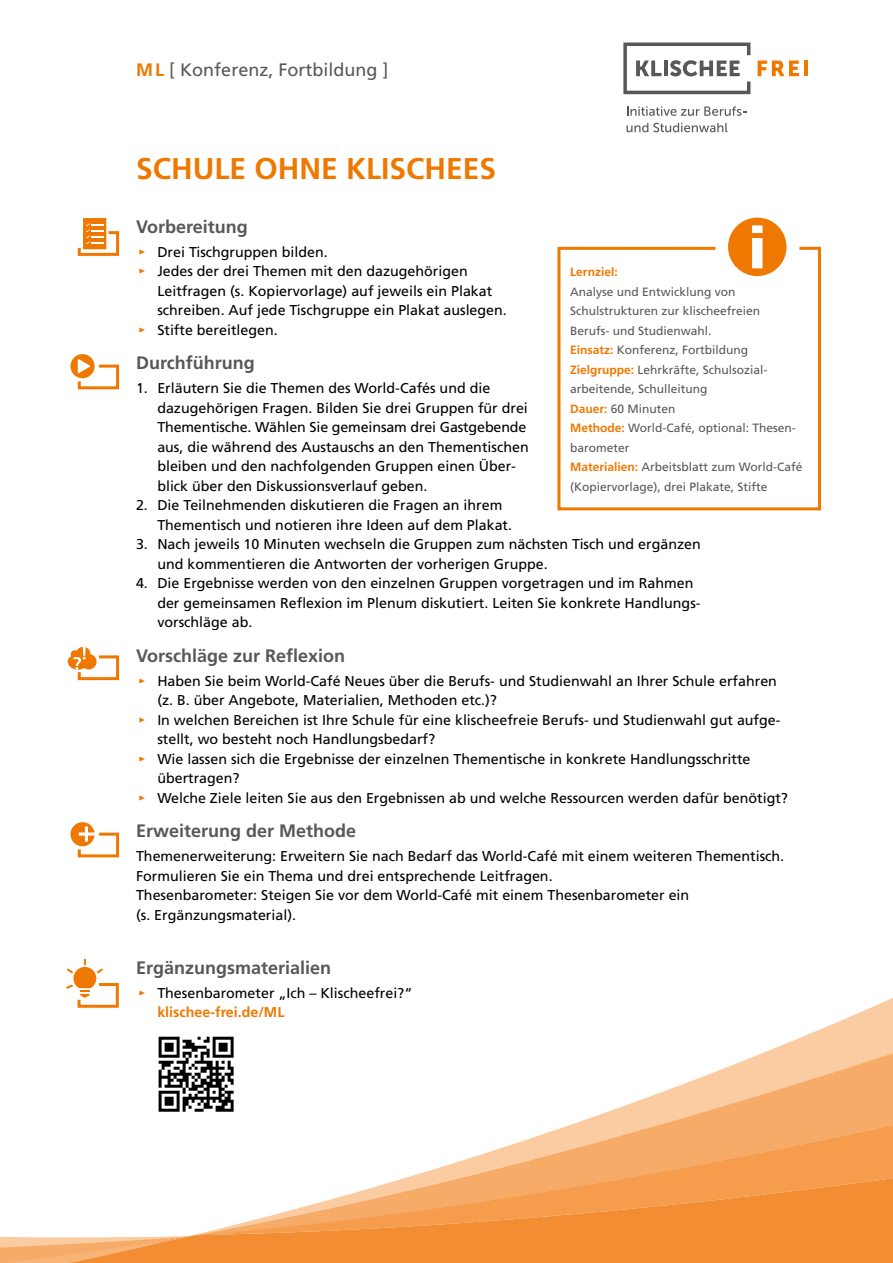
<style>
.page{position:relative;width:893px;height:1263px;background:#fff}
.page>*{position:absolute;margin:0;border:0;box-sizing:border-box;transform-origin:0 0}
.Head{font:700 30px "Frutiger";color:#ef7800}
.Texthead{font:700 18px "Frutiger";color:#585857}
.Kapitel{font:18px "Frutiger";color:#585857}
.Fließ{font:14.25px/19.5px "Frutiger";color:#000}
.Fließ-2{font:12px/19.5px "Frutiger";color:#585857}
.Fließ-3{font:700 12px "Frutiger";color:#ef7800}
.s1{font-weight:700;color:#ef7800}
.s2{font-family:"Meta Pro Norm";color:#ef7800}
</style>
<div class="page">
<svg style="left:206px;top:1009px;width:687px;height:94px"></svg>
<svg style="left:1px;top:1103px;width:892px;height:160px"></svg>
<svg style="left:758px;top:61px;width:41px;height:15px"></svg>
<hr style="left:804px;top:61px;width:4px;height:15px;background:#ef7800">
<svg style="left:623px;top:43px;width:127px;height:51px"></svg>
<svg style="left:627px;top:106px;width:120px;height:10px"></svg>
<svg style="left:626px;top:123px;width:101px;height:9px"></svg>
<svg style="left:557px;top:245px;width:264px;height:266px"></svg>
<div style="left:728px;top:218px;width:58px;height:58px;background:#ef7800;border-radius:50%"></div>
<svg style="left:752px;top:225px;width:10px;height:43px"></svg>
<div style="left:83px;top:218px;width:23px;height:31px;background:#ef7800"></div>
<svg style="left:78px;top:223px;width:41px;height:33px"></svg>
<div style="left:70px;top:354px;width:25px;height:24px;background:#ef7800;border-radius:50%"></div>
<svg style="left:76px;top:359px;width:44px;height:31px"></svg>
<svg style="left:68px;top:647px;width:52px;height:34px"></svg>
<div style="left:70px;top:822px;width:25px;height:24px;background:#ef7800;border-radius:50%"></div>
<svg style="left:76px;top:826px;width:44px;height:32px"></svg>
<svg style="left:66px;top:959px;width:53px;height:49px"></svg>
<svg style="left:159px;top:1037px;width:75px;height:75px"></svg>
<p class="Kapitel" style="left:136px;top:59px;width:254px"><span class="s1">ML</span> [ Konferenz, Fortbildung ]</p>
<p class="Head" style="left:136px;top:151px;width:362px">SCHULE OHNE KLISCHEES</p>
<p class="Texthead" style="left:136px;top:216px;width:113px">Vorbereitung</p>
<p class="Fließ" style="left:138px;top:242px;width:191px"><span class="s2">▸</span> Drei Tischgruppen bilden.</p>
<p class="Fließ" style="left:157px;top:261px;width:351px;text-indent:-19px"><span class="s2">▸</span> Jedes der drei Themen mit den dazugehörigen<br>Leitfragen (s. Kopiervorlage) auf jeweils ein Plakat schreiben. Auf jede Tischgruppe ein Plakat auslegen.</p>
<p class="Fließ" style="left:138px;top:320px;width:141px"><span class="s2">▸</span> Stifte bereitlegen.</p>
<p class="Texthead" style="left:136px;top:352px;width:120px">Durchführung</p>
<p class="Fließ" style="left:157px;top:378px;width:373px;text-indent:-21px">1. Erläutern Sie die Themen des World-Cafés und die dazugehörigen Fragen. Bilden Sie drei Gruppen für drei Thementische. Wählen Sie gemeinsam drei Gastgebende aus, die während des Austauschs an den Thementischen bleiben und den nachfolgenden Gruppen einen Über&shy;blick über den Diskussionsverlauf geben.</p>
<p class="Fließ" style="left:157px;top:495px;width:356px;text-indent:-21px">2. Die Teilnehmenden diskutieren die Fragen an ihrem<br>Thementisch und notieren ihre Ideen auf dem Plakat.</p>
<p class="Fließ" style="left:157px;top:534px;width:545px;text-indent:-21px">3. Nach jeweils 10 Minuten wechseln die Gruppen zum nächsten Tisch und ergänzen und kommentieren die Antworten der vorherigen Gruppe.</p>
<p class="Fließ" style="left:157px;top:573px;width:544px;text-indent:-21px">4. Die Ergebnisse werden von den einzelnen Gruppen vorgetragen und im Rahmen der gemeinsamen Reflexion im Plenum diskutiert. Leiten Sie konkrete Handlungs&shy;vorschläge ab.</p>
<p class="Fließ-3" style="left:570px;top:265px;width:49px">Lernziel:</p>
<p class="Fließ-2" style="left:570px;top:282px;width:192px">Analyse und Entwicklung von<br>Schulstrukturen zur klischeefreien<br>Berufs- und Studienwahl.</p>
<p class="Fließ-2" style="left:570px;top:340px;width:180px"><span class="s1">Einsatz:</span> Konferenz, Fortbildung</p>
<p class="Fließ-2" style="left:570px;top:360px;width:198px"><span class="s1">Zielgruppe:</span> Lehrkräfte, Schulsozial&shy;arbeitende, Schulleitung</p>
<p class="Fließ-2" style="left:570px;top:399px;width:107px"><span class="s1">Dauer:</span> 60 Minuten</p>
<p class="Fließ-2" style="left:570px;top:418px;width:227px"><span class="s1">Methode:</span> World-Café, optional: Thesen&shy;barometer</p>
<p class="Fließ-2" style="left:570px;top:457px;width:234px"><span class="s1">Materialien:</span> Arbeitsblatt zum World-Café (Kopiervorlage), drei Plakate, Stifte</p>
<p class="Texthead" style="left:136px;top:645px;width:211px">Vorschläge zur Reflexion</p>
<p class="Fließ" style="left:157px;top:671px;width:621px;text-indent:-19px"><span class="s2">▸</span> Haben Sie beim World-Café Neues über die Berufs- und Studienwahl an Ihrer Schule erfahren (z. B. über Angebote, Materialien, Methoden etc.)?</p>
<p class="Fließ" style="left:157px;top:710px;width:625px;text-indent:-19px"><span class="s2">▸</span> In welchen Bereichen ist Ihre Schule für eine klischeefreie Berufs- und Studienwahl gut aufge&shy;stellt, wo besteht noch Handlungsbedarf?</p>
<p class="Fließ" style="left:157px;top:749px;width:595px;text-indent:-19px"><span class="s2">▸</span> Wie lassen sich die Ergebnisse der einzelnen Thementische in konkrete Handlungsschritte übertragen?</p>
<p class="Fließ" style="left:138px;top:788px;width:651px"><span class="s2">▸</span> Welche Ziele leiten Sie aus den Ergebnissen ab und welche Ressourcen werden dafür benötigt?</p>
<p class="Texthead" style="left:136px;top:820px;width:222px">Erweiterung der Methode</p>
<p class="Fließ" style="left:136px;top:846px;width:650px">Themenerweiterung: Erweitern Sie nach Bedarf das World-Café mit einem weiteren Thementisch.<br>Formulieren Sie ein Thema und drei entsprechende Leitfragen.</p>
<p class="Fließ" style="left:136px;top:885px;width:555px">Thesenbarometer: Steigen Sie vor dem World-Café mit einem Thesenbarometer ein (s. Ergänzungsmaterial).</p>
<p class="Texthead" style="left:136px;top:957px;width:197px">Ergänzungsmaterialien</p>
<p class="Fließ" style="left:157px;top:983px;width:257px;text-indent:-19px"><span class="s2">▸</span> Thesenbarometer „Ich – Klischeefrei?“ <span class="s1">klischee-frei.de/ML</span></p>
</div>
